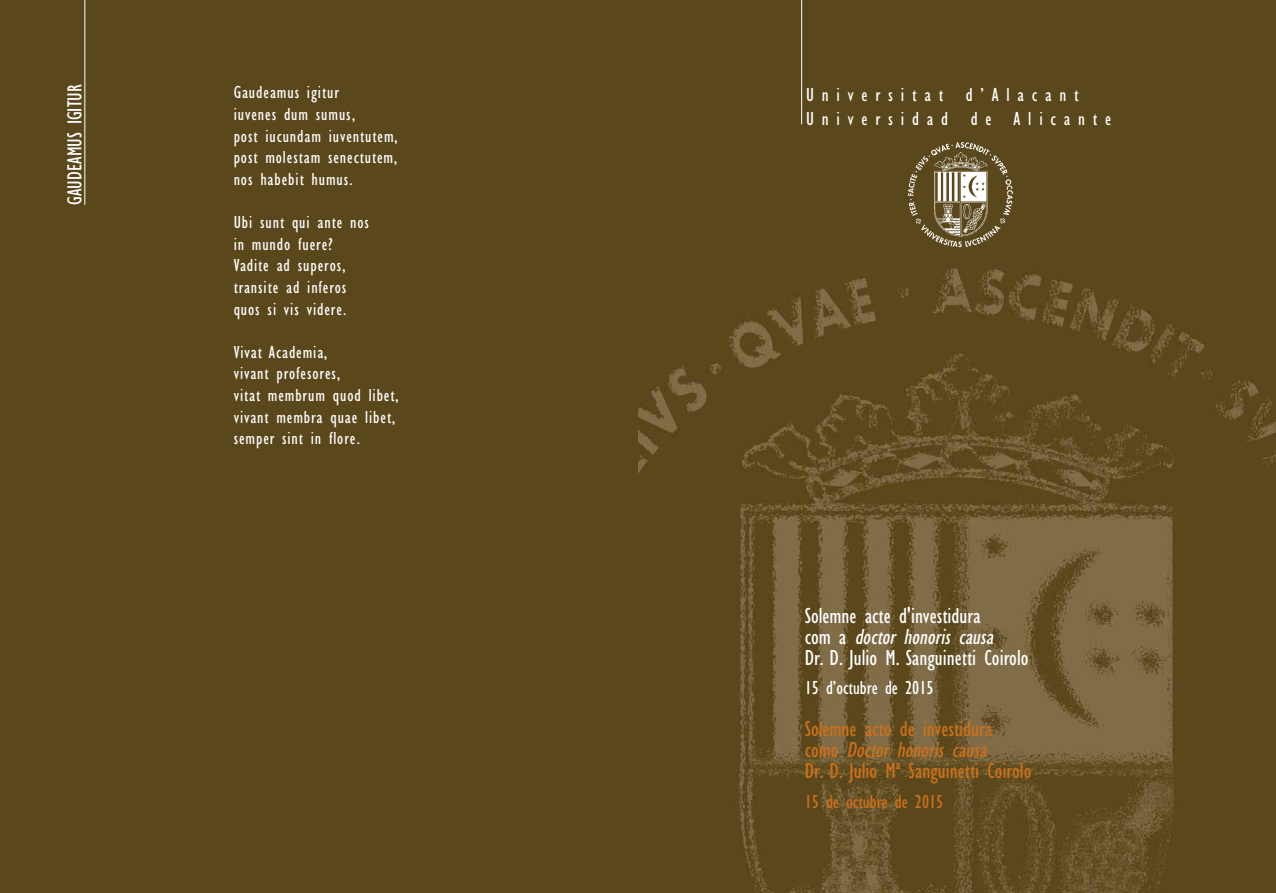
<style>
.page{position:relative;width:1276px;height:893px;background:#fff}
.page>*{position:absolute;margin:0;border:0;box-sizing:border-box;transform-origin:0 0}
.t1{font:condensed 22.5px/21px "Gill Sans";color:#fff}
.t2{font:condensed 22.5px/21px "Gill Sans";color:#ce7019}
.t3{font:condensed 21px "Gill Sans";color:#fff}
.t4{font:condensed 19.5px/23.4px "Gill Sans";letter-spacing:.4em;color:#fff}
.t5{font:condensed 19.5px "Gill Sans";color:#fff}
.t6{font:condensed 19.5px "Gill Sans";color:#ce7019}
.t7{font:condensed 18px/21.6px "Gill Sans";letter-spacing:.05em;color:#fff}
.s1{font-style:italic}
</style>
<div class="page">
<div style="left:0;top:0;width:654px;height:893px;background:#5a471b"></div>
<div style="left:638px;top:0;width:638px;height:893px;background:#5a471b"></div>
<img style="left:638px;top:187px;width:638px;height:706px">
<hr style="left:801px;top:0;width:1px;height:124px;background:#fff">
<hr style="left:85px;top:0;width:1px;height:205px;background:#fff">
<img style="left:902px;top:142px;width:110px;height:107px">
<p class="t3" style="left:66px;top:205px;width:122px;rotate:-90deg">GAUDEAMUS IGITUR</p>
<p class="t7" style="left:234px;top:84px;width:166px">Gaudeamus igitur<br>iuvenes dum sumus,<br>post iucundam iuventutem, post molestam senectutem, nos habebit humus.</p>
<p class="t7" style="left:234px;top:213px;width:137px">Ubi sunt qui ante nos in mundo fuere?<br>Vadite ad superos, transite ad inferos quos si vis videre.</p>
<p class="t7" style="left:234px;top:343px;width:166px">Vivat Academia,<br>vivant profesores,<br>vitat membrum quod libet, vivant membra quae libet, semper sint in flore.</p>
<p class="t4" style="left:806px;top:85px;width:306px">Universitat d’Alacant<br>Universidad de Alicante</p>
<p class="t1" style="left:804px;top:607px;width:225px">Solemne acte d'investidura<br>c o m a <span class="s1">doctor honoris causa<br></span>Dr. D. Julio M. Sanguinetti Coirolo</p>
<p class="t5" style="left:804px;top:680px;width:130px">15 d’octubre de 2015</p>
<p class="t2" style="left:804px;top:721px;width:228px">Solemne acto de investidura<br>c o m o <span class="s1">Doctor honoris causa<br></span>Dr. D. Julio Mª Sanguinetti Coirolo</p>
<p class="t6" style="left:804px;top:794px;width:140px">15 de octubre de 2015</p>
</div>
